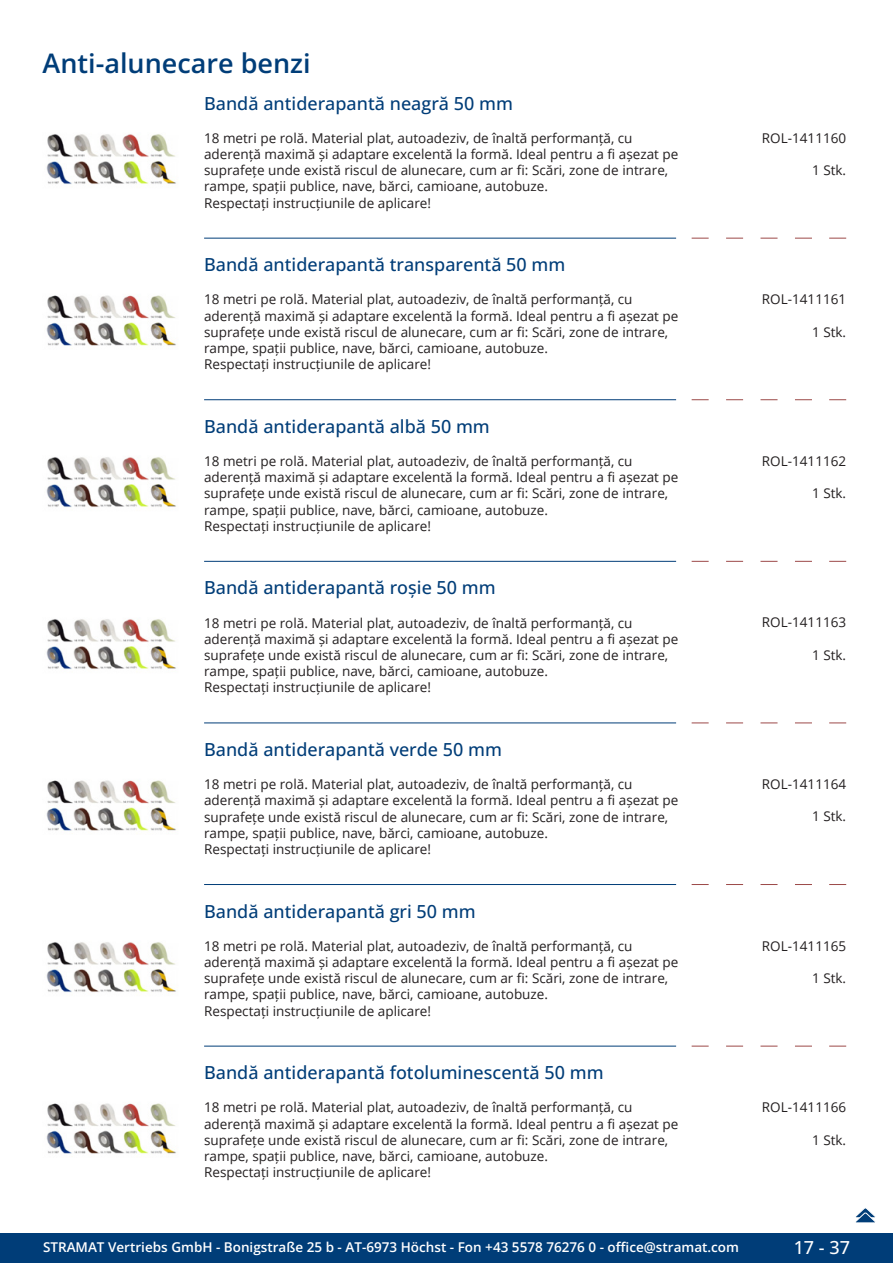
<style>
.page{position:relative;width:893px;height:1263px;background:#fff}
.page>*{position:absolute;margin:0;border:0;box-sizing:border-box;transform-origin:0 0}
.GruppeName{font:600 27px "Open Sans";color:#003d78}
.ArtikelName{font:500 18px "Open Sans";color:#003d78}
.t1{font:500 18px "Open Sans";color:#fff}
.Beschreibung{font:13.5px/16.2px "Open Sans";color:#231f20}
.ArtikelNummer{font:13.5px "Open Sans";color:#231f20}
.t2{font:600 13.5px "Open Sans";color:#fff}
</style>
<div class="page">
<div style="left:0;top:1233px;width:893px;height:30px;background:#003d78"></div>
<img style="left:46px;top:134px;width:130px;height:51px">
<img style="left:46px;top:295px;width:130px;height:54px">
<svg style="left:692px;top:238px;width:17px;height:1px"></svg>
<svg style="left:726px;top:238px;width:17px;height:1px"></svg>
<svg style="left:760px;top:238px;width:17px;height:1px"></svg>
<svg style="left:795px;top:238px;width:17px;height:1px"></svg>
<svg style="left:829px;top:238px;width:17px;height:1px"></svg>
<hr style="left:204px;top:238px;width:472px;height:1px;background:#003d78">
<img style="left:46px;top:457px;width:130px;height:51px">
<svg style="left:692px;top:399px;width:17px;height:1px"></svg>
<svg style="left:726px;top:399px;width:17px;height:1px"></svg>
<svg style="left:760px;top:399px;width:17px;height:1px"></svg>
<svg style="left:795px;top:399px;width:17px;height:1px"></svg>
<svg style="left:829px;top:399px;width:17px;height:1px"></svg>
<hr style="left:204px;top:399px;width:472px;height:1px;background:#003d78">
<img style="left:46px;top:619px;width:130px;height:51px">
<svg style="left:692px;top:561px;width:17px;height:1px"></svg>
<svg style="left:726px;top:561px;width:17px;height:1px"></svg>
<svg style="left:760px;top:561px;width:17px;height:1px"></svg>
<svg style="left:795px;top:561px;width:17px;height:1px"></svg>
<svg style="left:829px;top:561px;width:17px;height:1px"></svg>
<hr style="left:204px;top:561px;width:472px;height:1px;background:#003d78">
<img style="left:46px;top:780px;width:130px;height:54px">
<svg style="left:692px;top:723px;width:17px;height:1px"></svg>
<svg style="left:726px;top:723px;width:17px;height:1px"></svg>
<svg style="left:760px;top:723px;width:17px;height:1px"></svg>
<svg style="left:795px;top:723px;width:17px;height:1px"></svg>
<svg style="left:829px;top:723px;width:17px;height:1px"></svg>
<hr style="left:204px;top:723px;width:472px;height:1px;background:#003d78">
<img style="left:46px;top:942px;width:130px;height:51px">
<svg style="left:692px;top:884px;width:17px;height:1px"></svg>
<svg style="left:726px;top:884px;width:17px;height:1px"></svg>
<svg style="left:760px;top:884px;width:17px;height:1px"></svg>
<svg style="left:795px;top:884px;width:17px;height:1px"></svg>
<svg style="left:829px;top:884px;width:17px;height:1px"></svg>
<hr style="left:204px;top:884px;width:472px;height:1px;background:#003d78">
<img style="left:46px;top:1103px;width:130px;height:54px">
<svg style="left:692px;top:1046px;width:17px;height:1px"></svg>
<svg style="left:726px;top:1046px;width:17px;height:1px"></svg>
<svg style="left:760px;top:1046px;width:17px;height:1px"></svg>
<svg style="left:795px;top:1046px;width:17px;height:1px"></svg>
<svg style="left:829px;top:1046px;width:17px;height:1px"></svg>
<hr style="left:204px;top:1046px;width:472px;height:1px;background:#003d78">
<svg style="left:855px;top:1208px;width:21px;height:15px"></svg>
<p class="GruppeName" style="left:43px;top:44px;width:270px">Anti-alunecare benzi</p>
<p class="ArtikelName" style="left:204px;top:91px;width:310px">Bandă antiderapantă neagră 50 mm</p>
<p class="Beschreibung" style="left:204px;top:129px;width:476px">18 metri pe rolă. Material plat, autoadeziv, de înaltă performanță, cu aderență maximă și adaptare excelentă la formă. Ideal pentru a fi așezat pe suprafețe unde există riscul de alunecare, cum ar fi: Scări, zone de intrare, rampe, spații publice, nave, bărci, camioane, autobuze.<br>Respectați instrucțiunile de aplicare!</p>
<p class="ArtikelNummer" style="left:762px;top:128px;width:86px">ROL-1411160</p>
<p class="ArtikelNummer" style="left:812px;top:161px;width:36px">1 Stk.</p>
<p class="ArtikelName" style="left:204px;top:252px;width:363px">Bandă antiderapantă transparentă 50 mm</p>
<p class="Beschreibung" style="left:204px;top:291px;width:476px">18 metri pe rolă. Material plat, autoadeziv, de înaltă performanță, cu aderență maximă și adaptare excelentă la formă. Ideal pentru a fi așezat pe suprafețe unde există riscul de alunecare, cum ar fi: Scări, zone de intrare, rampe, spații publice, nave, bărci, camioane, autobuze.<br>Respectați instrucțiunile de aplicare!</p>
<p class="ArtikelNummer" style="left:762px;top:290px;width:86px">ROL-1411161</p>
<p class="ArtikelNummer" style="left:812px;top:322px;width:36px">1 Stk.</p>
<p class="ArtikelName" style="left:204px;top:414px;width:287px">Bandă antiderapantă albă 50 mm</p>
<p class="Beschreibung" style="left:204px;top:453px;width:476px">18 metri pe rolă. Material plat, autoadeziv, de înaltă performanță, cu aderență maximă și adaptare excelentă la formă. Ideal pentru a fi așezat pe suprafețe unde există riscul de alunecare, cum ar fi: Scări, zone de intrare, rampe, spații publice, nave, bărci, camioane, autobuze.<br>Respectați instrucțiunile de aplicare!</p>
<p class="ArtikelNummer" style="left:762px;top:452px;width:86px">ROL-1411162</p>
<p class="ArtikelNummer" style="left:812px;top:484px;width:36px">1 Stk.</p>
<p class="ArtikelName" style="left:204px;top:575px;width:293px">Bandă antiderapantă roșie 50 mm</p>
<p class="Beschreibung" style="left:204px;top:614px;width:476px">18 metri pe rolă. Material plat, autoadeziv, de înaltă performanță, cu aderență maximă și adaptare excelentă la formă. Ideal pentru a fi așezat pe suprafețe unde există riscul de alunecare, cum ar fi: Scări, zone de intrare, rampe, spații publice, nave, bărci, camioane, autobuze.<br>Respectați instrucțiunile de aplicare!</p>
<p class="ArtikelNummer" style="left:762px;top:613px;width:86px">ROL-1411163</p>
<p class="ArtikelNummer" style="left:812px;top:646px;width:36px">1 Stk.</p>
<p class="ArtikelName" style="left:204px;top:737px;width:299px">Bandă antiderapantă verde 50 mm</p>
<p class="Beschreibung" style="left:204px;top:776px;width:476px">18 metri pe rolă. Material plat, autoadeziv, de înaltă performanță, cu aderență maximă și adaptare excelentă la formă. Ideal pentru a fi așezat pe suprafețe unde există riscul de alunecare, cum ar fi: Scări, zone de intrare, rampe, spații publice, nave, bărci, camioane, autobuze.<br>Respectați instrucțiunile de aplicare!</p>
<p class="ArtikelNummer" style="left:762px;top:775px;width:86px">ROL-1411164</p>
<p class="ArtikelNummer" style="left:812px;top:807px;width:36px">1 Stk.</p>
<p class="ArtikelName" style="left:204px;top:899px;width:273px">Bandă antiderapantă gri 50 mm</p>
<p class="Beschreibung" style="left:204px;top:937px;width:476px">18 metri pe rolă. Material plat, autoadeziv, de înaltă performanță, cu aderență maximă și adaptare excelentă la formă. Ideal pentru a fi așezat pe suprafețe unde există riscul de alunecare, cum ar fi: Scări, zone de intrare, rampe, spații publice, nave, bărci, camioane, autobuze.<br>Respectați instrucțiunile de aplicare!</p>
<p class="ArtikelNummer" style="left:762px;top:936px;width:86px">ROL-1411165</p>
<p class="ArtikelNummer" style="left:812px;top:969px;width:36px">1 Stk.</p>
<p class="ArtikelName" style="left:204px;top:1060px;width:401px">Bandă antiderapantă fotoluminescentă 50 mm</p>
<p class="Beschreibung" style="left:204px;top:1099px;width:476px">18 metri pe rolă. Material plat, autoadeziv, de înaltă performanță, cu aderență maximă și adaptare excelentă la formă. Ideal pentru a fi așezat pe suprafețe unde există riscul de alunecare, cum ar fi: Scări, zone de intrare, rampe, spații publice, nave, bărci, camioane, autobuze.<br>Respectați instrucțiunile de aplicare!</p>
<p class="ArtikelNummer" style="left:762px;top:1098px;width:86px">ROL-1411166</p>
<p class="ArtikelNummer" style="left:812px;top:1130px;width:36px">1 Stk.</p>
<p class="t2" style="left:43px;top:1238px;width:698px">STRAMAT Vertriebs GmbH - Bonigstraße 25 b - AT-6973 Höchst - Fon +43 5578 76276 0 - office@stramat.com</p>
<h2 class="t1" style="left:794px;top:1234px;width:58px">17 - 37</h2>
</div>
